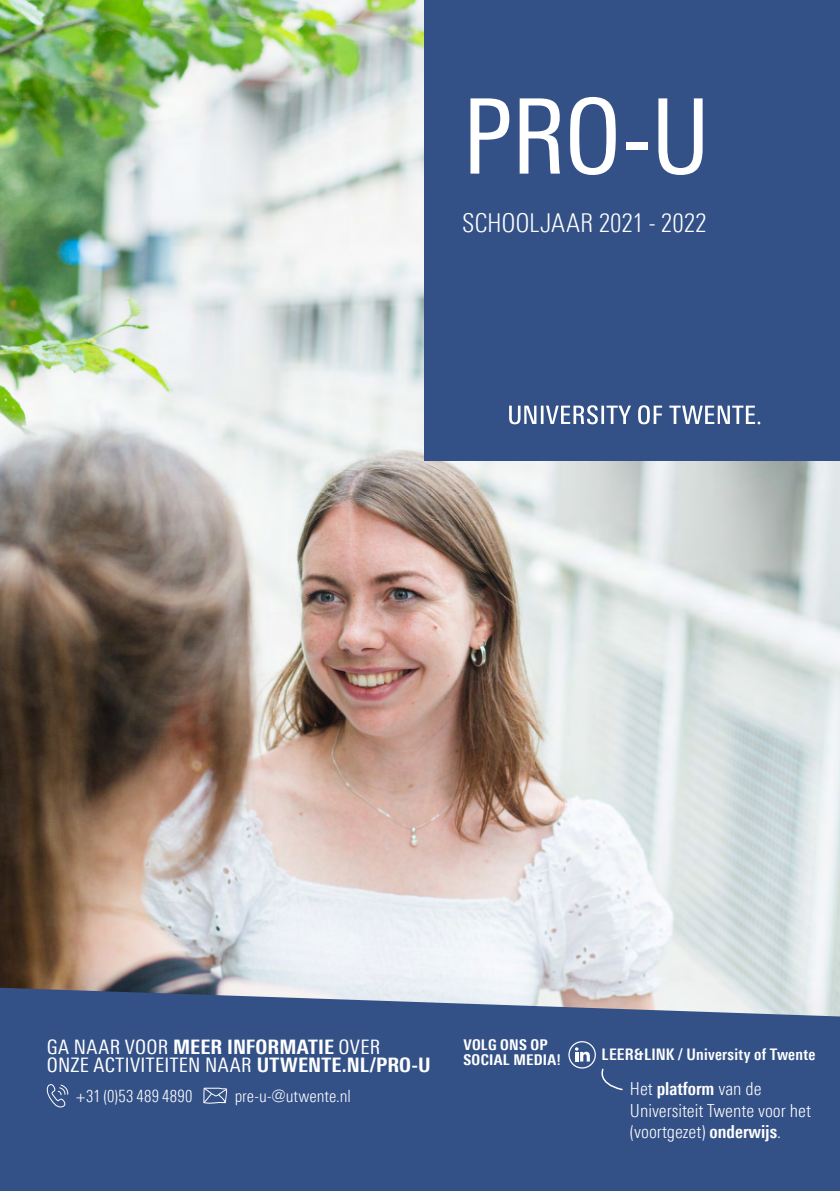
<style>
.page{position:relative;width:840px;height:1191px;background:#fff}
.page>*{position:absolute;margin:0;border:0;box-sizing:border-box;transform-origin:0 0}
.t1{font:104px "Linotype Univers 420 Cn";color:#fff}
.t2{font:300 26px "Linotype Univers 320 Cn";color:#fff}
.t3{font:20px/18.6px "Linotype Univers 420 Cn";letter-spacing:.02em;color:#fff}
.t4{font:300 18px/21.6px "Linotype Univers 320 Cn";color:#fff}
.t5{font:300 17px "Linotype Univers 320 Cn";color:#fff}
.t6{font:700 16px "Linotype Univers 620 Cn";letter-spacing:.015em;color:#fff}
.t7{font:800 14.8px/14.8px "Linotype Univers 720 Cn";letter-spacing:.015em;color:#fff}
.s1{font-family:"Linotype Univers 720 Cn";font-weight:800}
.s2{font-family:"Linotype Univers 620 Cn";font-weight:700}
</style>
<div class="page">
<img style="left:0;top:0;width:839px;height:987px">
<div style="left:424px;top:0;width:415px;height:460px;background:#345187"></div>
<svg style="left:509px;top:405px;width:27px;height:19px"></svg>
<hr style="left:540px;top:405px;width:3px;height:19px;background:#fff">
<svg style="left:546px;top:405px;width:214px;height:19px"></svg>
<svg style="left:0;top:987px;width:839px;height:204px;background:#405b8d"></svg>
<svg style="left:46px;top:1083px;width:23px;height:25px"></svg>
<svg style="left:203px;top:1087px;width:25px;height:17px"></svg>
<svg style="left:574px;top:1047px;width:15px;height:14px"></svg>
<div style="left:568px;top:1041px;width:27px;height:27px;border:1px solid #fff;border-radius:50%"></div>
<svg style="left:596px;top:1067px;width:27px;height:24px"></svg>
<h1 class="t1" style="left:462px;top:76px;width:249px">PRO-U</h1>
<h2 class="t2" style="left:462px;top:208px;width:246px">SCHOOLJAAR 2021 - 2022</h2>
<p class="t3" style="left:47px;top:1037px;width:385px">GA NAAR VOOR <span class="s1">MEER INFORMATIE</span> OVER<br>ONZE ACTIVITEITEN NAAR <span class="s1">UTWENTE.NL/PRO-U</span></p>
<p class="t5" style="left:76px;top:1086px;width:118px">+31 (0)53 489 4890</p>
<p class="t5" style="left:235px;top:1086px;width:117px">pre-u-@utwente.nl</p>
<p class="t7" style="left:463px;top:1037px;width:99px">VOLG ONS OP<br>SOCIAL MEDIA!</p>
<p class="t6" style="left:601px;top:1044px;width:215px">LEER&amp;LINK / University of Twente</p>
<p class="t4" style="left:629px;top:1077px;width:182px">Het <span class="s2">platform</span> van de<br>Universiteit Twente voor het (voortgezet) <span class="s2">onderwijs</span>.</p>
</div>
